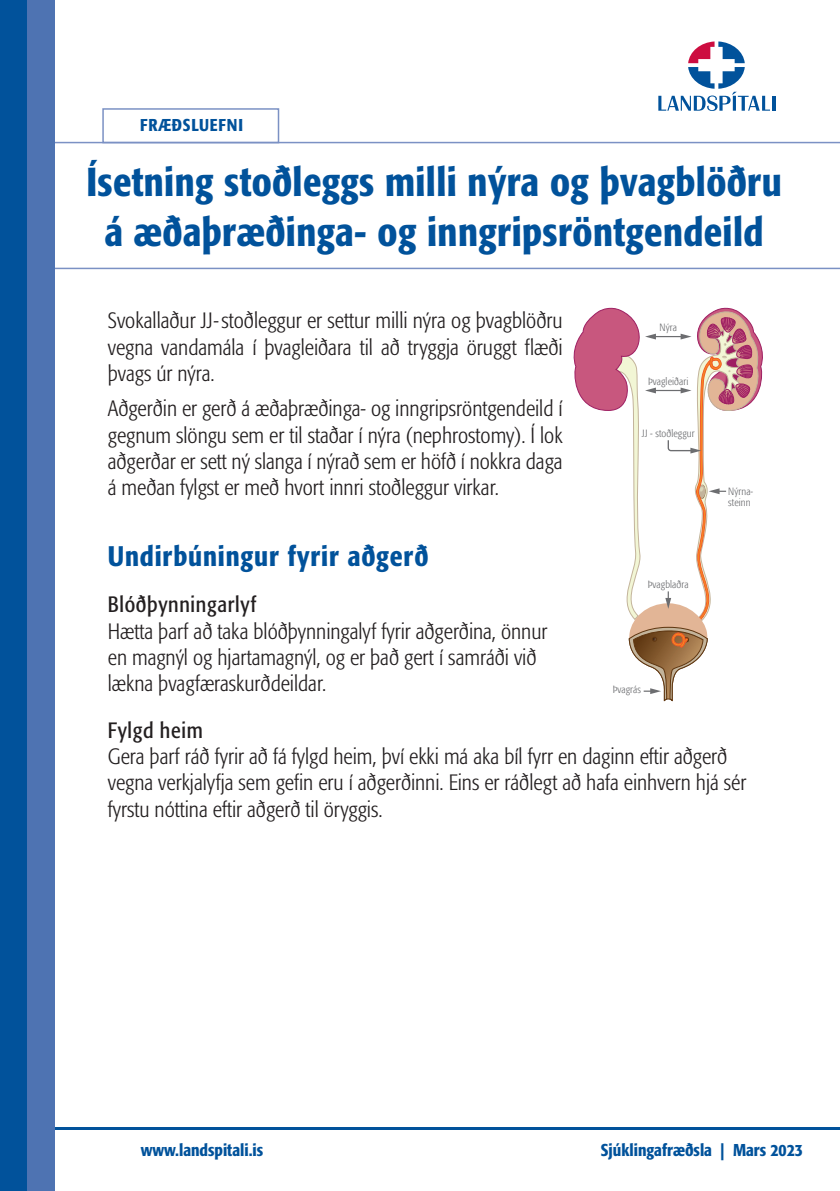
<style>
.page{position:relative;width:840px;height:1191px;background:#fff}
.page>*{position:absolute;margin:0;border:0;box-sizing:border-box;transform-origin:0 0}
.Fyrirsagnir_Bold{font:500 condensed 40px/50px "Formata";letter-spacing:.01em;color:#01529b;text-align:center}
.Fyrirsagnir{font:500 condensed 28px "Formata";letter-spacing:.03em;color:#01529b}
.Meginmál_formata_lig{font:300 condensed 22px/26.4px "Formata";color:#231f20;text-align:justify}
.Millifyrirsagnir{font:condensed 22px "Formata";letter-spacing:.03em;color:#231f20}
.Meginmál_formata_lig-2{font:500 condensed 17px "Formata";color:#01529b}
.Meginmál_formata_lig-3{font:500 condensed 17px "Formata";letter-spacing:.05em;color:#01529b}
.t1{font:300 condensed 10.4px/10.4px "Formata";letter-spacing:.01em;color:#6c6d70}
</style>
<div class="page">
<hr style="left:52px;top:1126px;width:787px;height:3px;background:#01529b">
<hr style="left:771px;top:96px;width:3px;height:15px;background:#01529b">
<svg style="left:658px;top:41px;width:111px;height:70px"></svg>
<svg style="left:573px;top:307px;width:190px;height:394px"></svg>
<hr style="left:0;top:142px;width:839px;height:1px;background:#7b91c4">
<hr style="left:0;top:268px;width:839px;height:1px;background:#7b91c4">
<div style="left:102px;top:108px;width:177px;height:35px;border:2px solid #7b91c4"></div>
<div style="left:0;top:0;width:27px;height:1191px;background:#01529b"></div>
<div style="left:27px;top:0;width:27px;height:1191px;background:#4e73b2"></div>
<p class="Meginmál_formata_lig-3" style="left:140px;top:115px;width:104px">FRÆÐSLUEFNI</p>
<p class="Fyrirsagnir_Bold" style="left:86px;top:157px;width:696px">Ísetning stoðleggs milli nýra og þvagblöðru á æðaþræðinga- og inngripsröntgendeild</p>
<p class="Meginmál_formata_lig" style="left:108px;top:308px;width:456px">Svokallaður JJ- stoðleggur er settur milli nýra og þvagblöðru vegna vandamála í þvagleiðara til að tryggja öruggt flæði þvags úr nýra.</p>
<p class="Meginmál_formata_lig" style="left:108px;top:395px;width:456px">Aðgerðin er gerð á æðaþræðinga- og inngripsröntgendeild í gegnum slöngu sem er til staðar í nýra (nephrostomy). Í lok aðgerðar er sett ný slanga í nýrað sem er höfð í nokkra daga á meðan fylgst er með hvort innri stoðleggur virkar.</p>
<p class="t1" style="left:659px;top:322px;width:19px">Nýra</p>
<p class="t1" style="left:647px;top:376px;width:42px">Þvagleiðari</p>
<p class="t1" style="left:641px;top:428px;width:54px">JJ - stoðleggur</p>
<p class="t1" style="left:727px;top:486px;width:26px">Nýrna&shy;steinn</p>
<p class="Fyrirsagnir" style="left:108px;top:539px;width:322px">Undirbúningur fyrir aðgerð</p>
<p class="Millifyrirsagnir" style="left:108px;top:591px;width:150px">Blóðþynningarlyf</p>
<p class="Meginmál_formata_lig" style="left:108px;top:618px;width:441px;text-align:left">Hætta þarf að taka blóðþynningalyf fyrir aðgerðina, önnur en magnýl og hjartamagnýl, og er það gert í samráði við lækna þvagfæraskurðdeildar.</p>
<p class="Millifyrirsagnir" style="left:108px;top:717px;width:96px">Fylgd heim</p>
<p class="Meginmál_formata_lig" style="left:108px;top:743px;width:639px;text-align:left">Gera þarf ráð fyrir að fá fylgd heim, því ekki má aka bíl fyrr en daginn eftir aðgerð vegna verkjalyfja sem gefin eru í aðgerðinni. Eins er ráðlegt að hafa einhvern hjá sér fyrstu nóttina eftir aðgerð til öryggis.</p>
<p class="t1" style="left:647px;top:579px;width:42px">Þvagblaðra</p>
<p class="t1" style="left:612px;top:684px;width:30px">Þvagrás</p>
<p class="Meginmál_formata_lig-2" style="left:141px;top:1140px;width:124px">www.landspitali.is</p>
<p class="Meginmál_formata_lig-2" style="left:600px;top:1140px;width:203px">Sjúklingafræðsla | Mars 2023</p>
</div>
